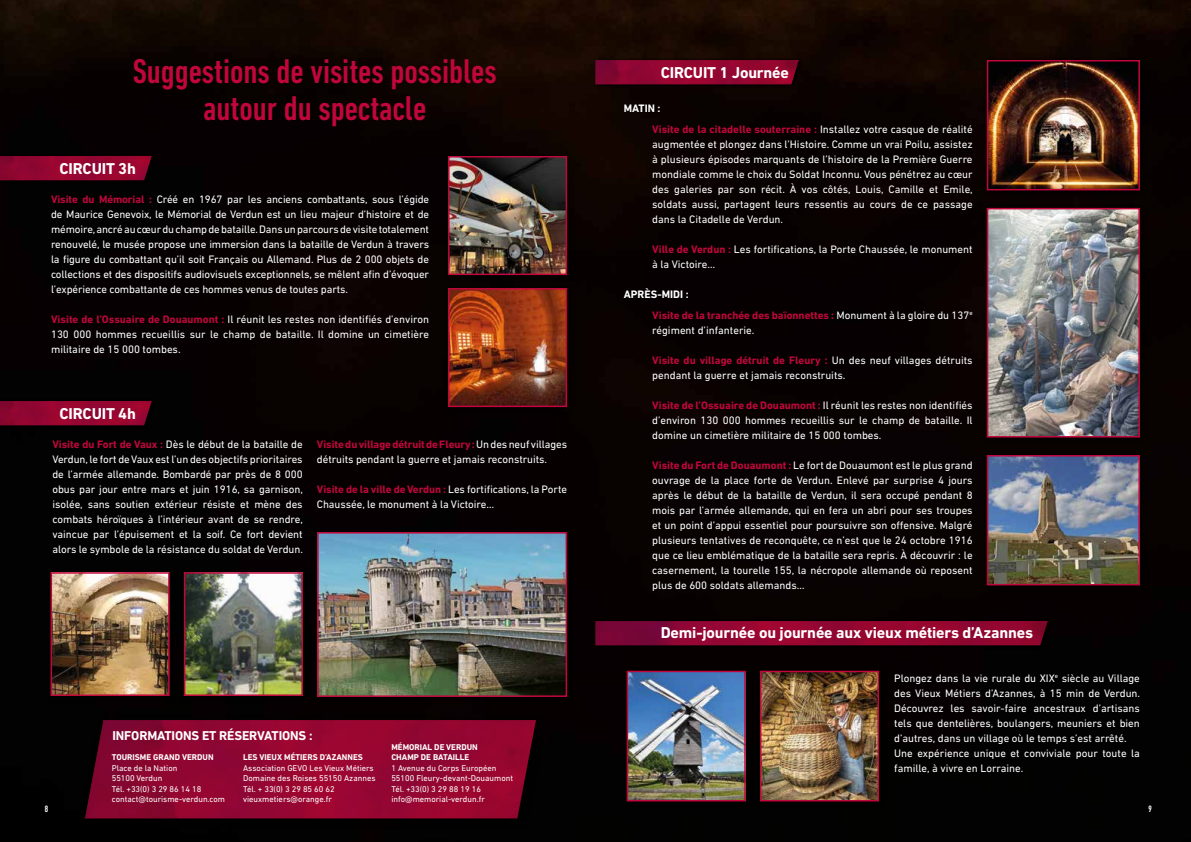
<style>
.page{position:relative;width:1191px;height:842px;background:#fff}
.page>*{position:absolute;margin:0;border:0;box-sizing:border-box;transform-origin:0 0}
.t1{font:500 condensed 35px/37px "DIN Next LT Pro";color:#c0063b;text-align:center}
.t2{font:700 16px "DIN Next LT Pro";letter-spacing:-.01em;color:#fff}
.t3{font:700 13px "DIN Next LT Pro";letter-spacing:-.01em;color:#fff}
.t4{font:11px/15px "DIN Next LT Pro";color:#fff;text-align:justify}
.t5{font:700 11px/20.7px "DIN Next LT Pro";color:#c0063b}
.t6{font:700 9px "DIN Condensed";color:#fff}
.t7{font:8.5px/10.5px "DIN Next LT Pro";color:#fff}
.t8{font:700 8.5px/10.5px "DIN Next LT Pro";color:#fff}
.s1{font-weight:700;color:#c0063b}
.s2{color:#fff}
.s3{font-weight:400;color:#fff}
</style>
<div class="page">
<img style="left:0;top:0;width:1191px;height:842px">
<div style="left:0;top:154px;width:155px;height:30px;background:#000;opacity:.75"></div>
<img style="left:0;top:156px;width:152px;height:24px">
<div style="left:0;top:399px;width:155px;height:30px;background:#000;opacity:.75"></div>
<img style="left:0;top:401px;width:152px;height:24px">
<div style="left:444px;top:153px;width:131px;height:129px;background:#000"></div>
<img style="left:451px;top:159px;width:113px;height:113px">
<div style="left:448px;top:156px;width:119px;height:119px;border:2px solid #c0063b"></div>
<div style="left:313px;top:529px;width:261px;height:175px;background:#000"></div>
<img style="left:320px;top:535px;width:244px;height:159px">
<div style="left:317px;top:532px;width:250px;height:165px;border:2px solid #c0063b"></div>
<div style="left:180px;top:569px;width:131px;height:134px;background:#000"></div>
<img style="left:187px;top:575px;width:113px;height:118px">
<div style="left:184px;top:572px;width:119px;height:124px;border:2px solid #c0063b"></div>
<div style="left:47px;top:569px;width:131px;height:134px;background:#000"></div>
<img style="left:54px;top:575px;width:113px;height:118px">
<div style="left:51px;top:572px;width:119px;height:124px;border:2px solid #c0063b"></div>
<div style="left:444px;top:285px;width:131px;height:129px;background:#000"></div>
<img style="left:451px;top:291px;width:113px;height:113px">
<div style="left:448px;top:288px;width:119px;height:119px;border:2px solid #c0063b"></div>
<div style="left:80px;top:715px;width:467px;height:115px;background:#000"></div>
<img style="left:85px;top:720px;width:451px;height:98px">
<div style="left:594px;top:58px;width:208px;height:30px;background:#000;opacity:.75"></div>
<img style="left:595px;top:60px;width:203px;height:24px">
<div style="left:594px;top:619px;width:457px;height:30px;background:#000;opacity:.75"></div>
<img style="left:595px;top:621px;width:452px;height:24px">
<div style="left:983px;top:205px;width:164px;height:240px;background:#000"></div>
<img style="left:989px;top:211px;width:148px;height:223px">
<div style="left:986px;top:208px;width:154px;height:229px;border:2px solid #c0063b"></div>
<div style="left:623px;top:667px;width:130px;height:142px;background:#000"></div>
<img style="left:629px;top:674px;width:114px;height:124px">
<div style="left:626px;top:671px;width:120px;height:130px;border:2px solid #c0063b"></div>
<div style="left:756px;top:667px;width:131px;height:142px;background:#000"></div>
<img style="left:763px;top:674px;width:113px;height:124px">
<div style="left:760px;top:671px;width:119px;height:130px;border:2px solid #c0063b"></div>
<div style="left:983px;top:57px;width:164px;height:141px;background:#000;opacity:.6"></div>
<img style="left:989px;top:63px;width:148px;height:124px">
<div style="left:986px;top:60px;width:154px;height:130px;border:2px solid #c0063b"></div>
<div style="left:983px;top:452px;width:164px;height:141px;background:#000"></div>
<img style="left:989px;top:458px;width:148px;height:124px">
<div style="left:986px;top:455px;width:154px;height:130px;border:2px solid #c0063b"></div>
<h1 class="t1" style="left:133px;top:53px;width:365px">Suggestions de visites possibles autour du spectacle</h1>
<h2 class="t2" style="left:60px;top:159px;width:78px">CIRCUIT 3h</h2>
<p class="t4" style="left:51px;top:192px;width:379px"><span class="s1">Visite du Mémorial :</span> Créé en 1967 par les anciens combattants, sous l’égide de Maurice Genevoix, le Mémorial de Verdun est un lieu majeur d’histoire et de mémoire, ancré au cœur du champ de bataille. Dans un parcours de visite totalement renouvelé, le musée propose une immersion dans la bataille de Verdun à travers la figure du combattant qu’il soit Français ou Allemand. Plus de 2 000 objets de collections et des dispositifs audiovisuels exceptionnels, se mêlent afin d’évoquer l’expérience combattante de ces hommes venus de toutes parts.</p>
<p class="t4" style="left:51px;top:312px;width:379px"><span class="s1">Visite de l’Ossuaire de Douaumont :</span> Il réunit les restes non identifiés d’environ 130 000 hommes recueillis sur le champ de bataille. Il domine un cimetière militaire de 15 000 tombes.</p>
<h2 class="t2" style="left:60px;top:404px;width:78px">CIRCUIT 4h</h2>
<p class="t4" style="left:52px;top:436px;width:252px"><span class="s1">Visite du Fort de Vaux :</span> Dès le début de la bataille de Verdun, le fort de Vaux est l’un des objectifs prioritaires de l’armée allemande. Bombardé par près de 8 000 obus par jour entre mars et juin 1916, sa garnison, isolée, sans soutien extérieur résiste et mène des combats héroïques à l’intérieur avant de se rendre, vaincue par l’épuisement et la soif. Ce fort devient alors le symbole de la résistance du soldat de Verdun.</p>
<p class="t4" style="left:317px;top:436px;width:252px"><span class="s1">Visite du village détruit de Fleury :</span> Un des neuf villages détruits pendant la guerre et jamais reconstruits.</p>
<p class="t4" style="left:317px;top:481px;width:252px"><span class="s1">Visite de la ville de Verdun :</span> Les fortifications, la Porte<br>Chaussée, le monument à la Victoire…</p>
<p class="t6" style="left:45px;top:802px;width:5px">8</p>
<p class="t3" style="left:112px;top:728px;width:202px">INFORMATIONS ET RÉSERVATIONS :</p>
<p class="t8" style="left:112px;top:752px;width:103px">TOURISME GRAND VERDUN</p>
<p class="t7" style="left:112px;top:763px;width:115px">Place de la Nation<br>55100 Verdun<br>Tél. +33(0) 3 29 86 14 18 contact@tourisme-verdun.com</p>
<p class="t8" style="left:243px;top:752px;width:121px">LES VIEUX MÉTIERS D’AZANNES</p>
<p class="t7" style="left:243px;top:763px;width:134px">Association GEVO Les Vieux Métiers<br>Domaine des Roises 55150 Azannes<br>Tél. + 33(0) 3 29 85 60 62 vieuxmetiers@orange.fr</p>
<p class="t8" style="left:391px;top:742px;width:88px">MÉMORIAL DE VERDUN<br>CHAMP DE BATAILLE</p>
<p class="t7" style="left:391px;top:763px;width:123px">1 Avenue du Corps Européen<br>55100 Fleury-devant-Douaumont<br>Tél. +33(0) 3 29 88 19 16 info@memorial-verdun.fr</p>
<h2 class="t2" style="left:660px;top:63px;width:130px">CIRCUIT 1 Journée</h2>
<p class="t5" style="left:652px;top:98px;width:322px;text-indent:-28px"><span class="s2">MATIN :<br></span>Visite de la citadelle souterraine : <span class="s3">Installez votre casque de réalité</span></p>
<p class="t4" style="left:652px;top:137px;width:322px">augmentée et plongez dans l’Histoire. Comme un vrai Poilu, assistez à plusieurs épisodes marquants de l’histoire de la Première Guerre mondiale comme le choix du Soldat Inconnu. Vous pénétrez au cœur des galeries par son récit. À vos côtés, Louis, Camille et Emile, soldats aussi, partagent leurs ressentis au cours de ce passage dans la Citadelle de Verdun.</p>
<p class="t4" style="left:652px;top:242px;width:322px"><span class="s1">Ville de Verdun :</span> Les fortifications, la Porte Chaussée, le monument à la Victoire…</p>
<p class="t5" style="left:652px;top:284px;width:322px;text-indent:-28px"><span class="s2">APRÈS-MIDI :<br></span>Visite de la tranchée des baïonnettes : <span class="s3">Monument à la gloire du 137</span><sup>e</sup></p>
<p class="t4" style="left:652px;top:322px;width:104px">régiment d’infanterie.</p>
<p class="t4" style="left:652px;top:352px;width:322px"><span class="s1">Visite du village détruit de Fleury :</span> Un des neuf villages détruits pendant la guerre et jamais reconstruits.</p>
<p class="t4" style="left:652px;top:397px;width:322px"><span class="s1">Visite de l’Ossuaire de Douaumont :</span> Il réunit les restes non identifiés d’environ 130 000 hommes recueillis sur le champ de bataille. Il domine un cimetière militaire de 15 000 tombes.</p>
<p class="t4" style="left:652px;top:457px;width:322px"><span class="s1">Visite du Fort de Douaumont :</span> Le fort de Douaumont est le plus grand ouvrage de la place forte de Verdun. Enlevé par surprise 4 jours après le début de la bataille de Verdun, il sera occupé pendant 8 mois par l’armée allemande, qui en fera un abri pour ses troupes et un point d’appui essentiel pour poursuivre son offensive. Malgré plusieurs tentatives de reconquête, ce n’est que le 24 octobre 1916 que ce lieu emblématique de la bataille sera repris. À découvrir : le casernement, la tourelle 155, la nécropole allemande où reposent plus de 600 soldats allemands…</p>
<h2 class="t2" style="left:660px;top:623px;width:374px">Demi-journée ou journée aux vieux métiers d’Azannes</h2>
<p class="t4" style="left:894px;top:671px;width:247px;text-align:left">Plongez dans la vie rurale du XIX<sup>e</sup> siècle au Village des Vieux Métiers d’Azannes, à 15 min de Verdun.<br>Découvrez les savoir-faire ancestraux d’artisans tels que dentelières, boulangers, meuniers et bien d’autres, dans un village où le temps s’est arrêté.<br>Une expérience unique et conviviale pour toute la famille, à vivre en Lorraine.</p>
<p class="t6" style="left:1148px;top:802px;width:5px">9</p>
</div>
